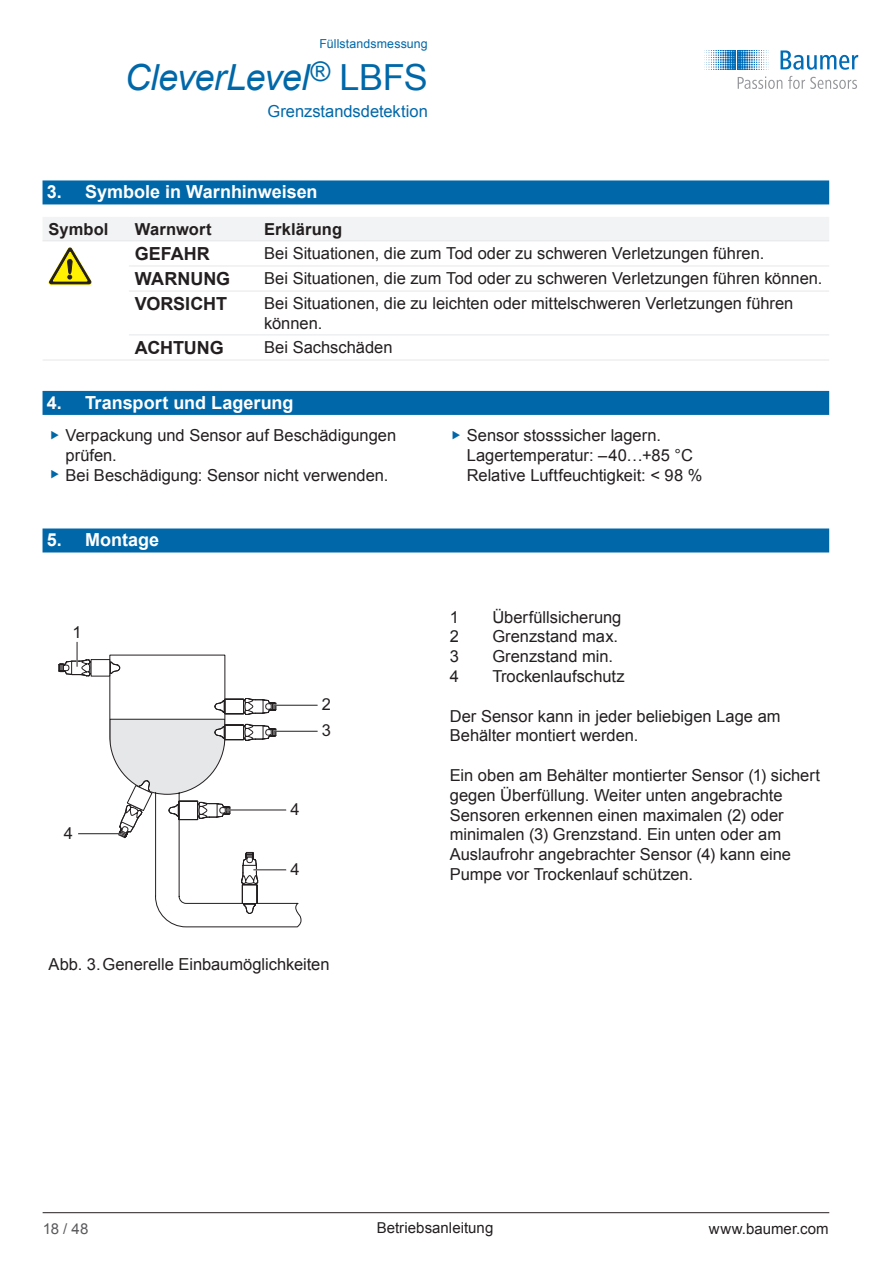
<style>
.page{position:relative;width:893px;height:1263px;background:#fff}
.page>*{position:absolute;margin:0;border:0;box-sizing:border-box;transform-origin:0 0}
.t1{font:italic 36px "Arial";letter-spacing:-.015em;color:#0068a9}
.t2{font:700 18px "Arial";color:#fff}
.Grundtext{font:700 18px "Arial";letter-spacing:-.005em;color:#231f20}
.Grundtext-2{font:16.5px/19.8px "Arial";color:#231f20}
.Tabelle_Kopfzeile{font:700 16.5px "Arial";letter-spacing:.005em;color:#231f20}
.t3{font:16.5px "Arial";color:#0068a9}
.t4{font:15px "Arial";letter-spacing:.005em;color:#231f20}
.t5{font:15px "Arial";color:#5a5a5d}
.t6{font:12.3px "Arial";letter-spacing:.01em;color:#0068a9}
.s1{font-style:normal}
</style>
<div class="page">
<div style="left:43px;top:180px;width:786px;height:24px;background:#0068a9"></div>
<div style="left:43px;top:391px;width:786px;height:24px;background:#0068a9"></div>
<div style="left:43px;top:528px;width:786px;height:24px;background:#0068a9"></div>
<div style="left:43px;top:217px;width:786px;height:23px;background:#f2f3f4"></div>
<hr style="left:43px;top:240px;width:86px;height:1px;background:#e6e7e9">
<hr style="left:129px;top:240px;width:129px;height:1px;background:#e6e7e9">
<hr style="left:258px;top:240px;width:571px;height:1px;background:#e6e7e9">
<hr style="left:129px;top:266px;width:129px;height:1px;background:#e6e7e9">
<hr style="left:258px;top:266px;width:571px;height:1px;background:#e6e7e9">
<hr style="left:129px;top:291px;width:129px;height:1px;background:#e6e7e9">
<hr style="left:258px;top:291px;width:571px;height:1px;background:#e6e7e9">
<hr style="left:129px;top:334px;width:129px;height:1px;background:#e6e7e9">
<hr style="left:258px;top:334px;width:571px;height:1px;background:#e6e7e9">
<hr style="left:43px;top:360px;width:86px;height:1px;background:#e6e7e9">
<hr style="left:129px;top:360px;width:129px;height:1px;background:#e6e7e9">
<hr style="left:258px;top:360px;width:571px;height:1px;background:#e6e7e9">
<svg style="left:49px;top:247px;width:43px;height:37px"></svg>
<svg style="left:109px;top:654px;width:193px;height:274px"></svg>
<svg style="left:241px;top:846px;width:17px;height:68px"></svg>
<svg style="left:58px;top:658px;width:63px;height:19px"></svg>
<div style="left:91px;top:659px;width:19px;height:17px;background:#fff;border:1px solid #231f20"></div>
<svg style="left:110px;top:697px;width:167px;height:142px"></svg>
<hr style="left:274px;top:705px;width:54px;height:1px;background:#231f20">
<div style="left:318px;top:695px;width:19px;height:19px;background:#fff;border-radius:50%"></div>
<hr style="left:68px;top:833px;width:53px;height:1px;background:#231f20">
<div style="left:59px;top:823px;width:19px;height:20px;background:#fff;border-radius:50%"></div>
<hr style="left:76px;top:631px;width:2px;height:35px;background:#fff">
<hr style="left:77px;top:631px;width:1px;height:35px;background:#231f20">
<div style="left:67px;top:622px;width:20px;height:20px;background:#fff;border-radius:50%"></div>
<hr style="left:274px;top:731px;width:54px;height:1px;background:#231f20">
<div style="left:318px;top:721px;width:19px;height:19px;background:#fff;border-radius:50%"></div>
<hr style="left:227px;top:809px;width:70px;height:2px;background:#fff">
<hr style="left:227px;top:810px;width:70px;height:1px;background:#231f20">
<div style="left:286px;top:800px;width:20px;height:19px;background:#fff;border-radius:50%"></div>
<hr style="left:254px;top:869px;width:43px;height:1px;background:#231f20">
<div style="left:286px;top:859px;width:20px;height:20px;background:#fff;border-radius:50%"></div>
<hr style="left:43px;top:1212px;width:786px;height:1px;background:#231f20">
<svg style="left:780px;top:50px;width:78px;height:20px"></svg>
<svg style="left:704px;top:50px;width:65px;height:20px"></svg>
<svg style="left:738px;top:76px;width:44px;height:13px"></svg>
<svg style="left:788px;top:76px;width:69px;height:13px"></svg>
<p class="t6" style="left:320px;top:35px;width:110px">Füllstandsmessung</p>
<h1 class="t1" style="left:125px;top:54px;width:305px">CleverLevel<sup>®</sup> <span class="s1">LBFS</span></h1>
<p class="t3" style="left:267px;top:100px;width:162px">Grenzstandsdetektion</p>
<p class="t2" style="left:47px;top:180px;width:272px">3. Symbole in Warnhinweisen</p>
<p class="Tabelle_Kopfzeile" style="left:49px;top:218px;width:62px">Symbol</p>
<p class="Tabelle_Kopfzeile" style="left:135px;top:218px;width:78px">Warnwort</p>
<p class="Tabelle_Kopfzeile" style="left:264px;top:218px;width:79px">Erklärung</p>
<p class="Grundtext" style="left:135px;top:242px;width:77px">GEFAHR</p>
<p class="Grundtext-2" style="left:264px;top:243px;width:501px">Bei Situationen, die zum Tod oder zu schweren Verletzungen führen.</p>
<p class="Grundtext" style="left:135px;top:267px;width:97px">WARNUNG</p>
<p class="Grundtext-2" style="left:264px;top:268px;width:560px">Bei Situationen, die zum Tod oder zu schweren Verletzungen führen können.</p>
<p class="Grundtext" style="left:135px;top:292px;width:94px">VORSICHT</p>
<p class="Grundtext-2" style="left:264px;top:294px;width:531px">Bei Situationen, die zu leichten oder mittelschweren Verletzungen führen können.</p>
<p class="Grundtext" style="left:135px;top:336px;width:90px">ACHTUNG</p>
<p class="Grundtext-2" style="left:264px;top:337px;width:130px">Bei Sachschäden</p>
<p class="t2" style="left:47px;top:390px;width:248px">4. Transport und Lagerung</p>
<p class="Grundtext-2" style="left:66px;top:425px;width:332px">Verpackung und Sensor auf Beschädigungen prüfen.</p>
<p class="Grundtext-2" style="left:66px;top:465px;width:324px">Bei Beschädigung: Sensor nicht verwenden.</p>
<p class="t2" style="left:47px;top:528px;width:114px">5. Montage</p>
<p class="Grundtext-2" style="left:72px;top:622px;width:11px">1</p>
<p class="Grundtext-2" style="left:64px;top:823px;width:11px">4</p>
<p class="Grundtext-2" style="left:322px;top:695px;width:11px">2</p>
<p class="Grundtext-2" style="left:322px;top:721px;width:11px">3</p>
<p class="Grundtext-2" style="left:291px;top:799px;width:11px">4</p>
<p class="Grundtext-2" style="left:291px;top:859px;width:11px">4</p>
<p class="Grundtext-2" style="left:49px;top:955px;width:283px">Abb. 3.Generelle Einbaumöglichkeiten</p>
<p class="Grundtext-2" style="left:467px;top:425px;width:237px">Sensor stosssicher lagern.<br>Lagertemperatur: –40…+85 °C<br>Relative Luftfeuchtigkeit: &lt; 98 %</p>
<p class="Grundtext-2" style="left:450px;top:607px;width:11px">1</p>
<p class="Grundtext-2" style="left:492px;top:607px;width:131px">Überfüllsicherung</p>
<p class="Grundtext-2" style="left:450px;top:627px;width:11px">2</p>
<p class="Grundtext-2" style="left:492px;top:627px;width:127px">Grenzstand max.</p>
<p class="Grundtext-2" style="left:450px;top:647px;width:11px">3</p>
<p class="Grundtext-2" style="left:492px;top:647px;width:122px">Grenzstand min.</p>
<p class="Grundtext-2" style="left:450px;top:666px;width:11px">4</p>
<p class="Grundtext-2" style="left:492px;top:666px;width:134px">Trockenlaufschutz</p>
<p class="Grundtext-2" style="left:450px;top:706px;width:332px">Der Sensor kann in jeder beliebigen Lage am<br>Behälter montiert werden.</p>
<p class="Grundtext-2" style="left:450px;top:765px;width:372px">Ein oben am Behälter montierter Sensor (1) sichert gegen Überfüllung. Weiter unten angebrachte Sensoren erkennen einen maximalen (2) oder minimalen (3) Grenzstand. Ein unten oder am Auslaufrohr angebrachter Sensor (4) kann eine Pumpe vor Trockenlauf schützen.</p>
<p class="t4" style="left:377px;top:1218px;width:118px">Betriebsanleitung</p>
<p class="t5" style="left:43px;top:1219px;width:47px">18 / 48</p>
<p class="t4" style="left:709px;top:1218px;width:121px">www.baumer.com</p>
</div>
